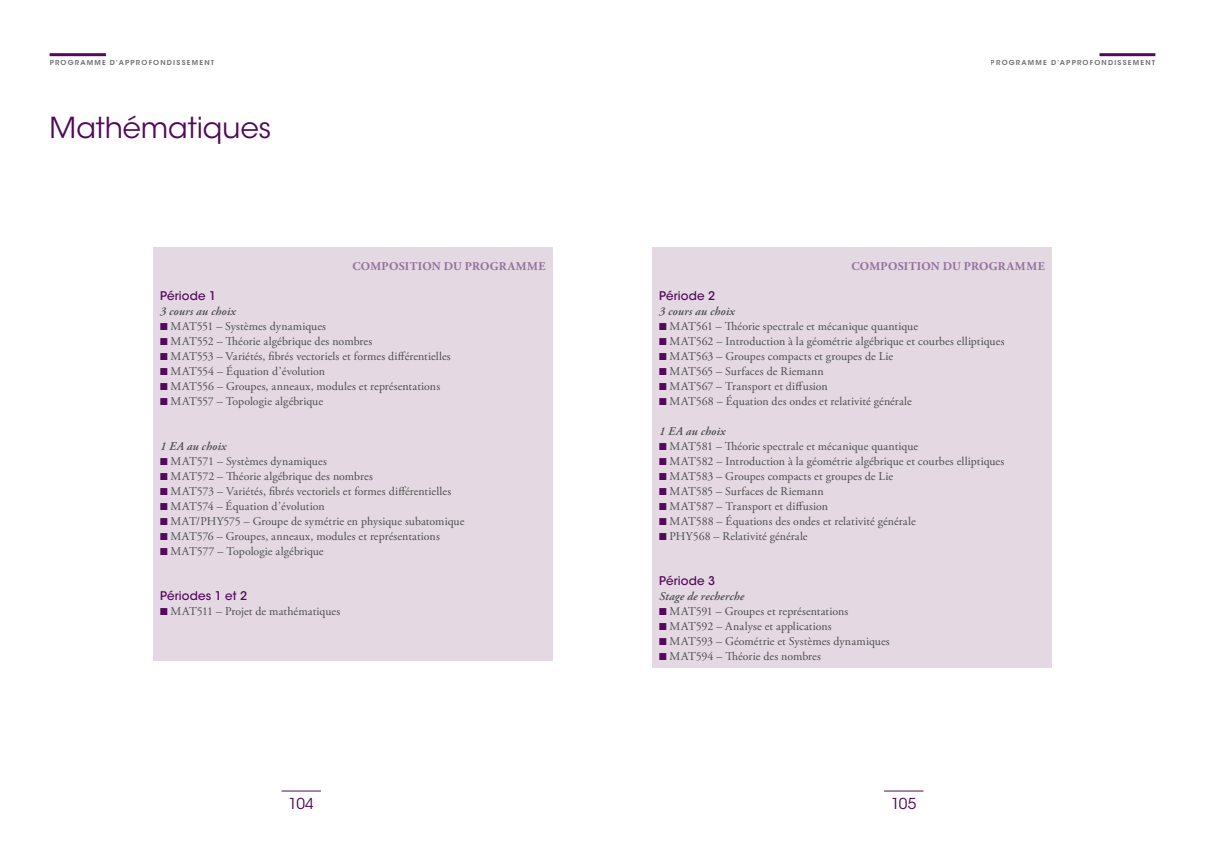
<style>
.page{position:relative;width:1205px;height:851px;background:#fff}
.page>*{position:absolute;margin:0;border:0;box-sizing:border-box;transform-origin:0 0}
.t1{font:28.75px "ITC Avant Garde Std";letter-spacing:-.005em;color:#53085b}
.t2{font:15px "ITC Avant Garde Std";letter-spacing:-.02em;color:#53085b}
.t3{font:11.88px "Adobe Garamond Pro";letter-spacing:.005em;color:#4b4c4d}
.t4{font:italic 600 11.88px "Adobe Garamond Pro";letter-spacing:.015em;color:#4b4c4d}
.t5{font:700 11.88px "Adobe Garamond Pro";letter-spacing:.025em;color:#92729d}
.t6{font:500 11.88px "ITC Avant Garde Std";letter-spacing:.01em;color:#53085b}
.t7{font:600 7px "ITC Avant Garde Std";letter-spacing:.17em;color:#717074}
.s1{color:#53085b}
</style>
<div class="page">
<hr style="left:50px;top:53px;width:56px;height:3px;background:#53085b">
<hr style="left:1099px;top:53px;width:56px;height:3px;background:#53085b">
<hr style="left:884px;top:790px;width:39px;height:1px;background:#53085b">
<hr style="left:281px;top:790px;width:40px;height:1px;background:#53085b">
<div style="left:153px;top:247px;width:400px;height:413px;background:#e4d9e3"></div>
<div style="left:652px;top:247px;width:400px;height:420px;background:#e4d9e3"></div>
<p class="t7" style="left:50px;top:58px;width:166px">PROGRAMME D’APPROFONDISSEMENT</p>
<p class="t7" style="left:990px;top:58px;width:166px">PROGRAMME D’APPROFONDISSEMENT</p>
<h1 class="t1" style="left:50px;top:110px;width:223px">Mathématiques</h1>
<p class="t5" style="left:352px;top:259px;width:195px">COMPOSITION DU PROGRAMME</p>
<p class="t6" style="left:160px;top:288px;width:57px">Période 1</p>
<p class="t4" style="left:160px;top:304px;width:77px">3 cours au choix</p>
<p class="t3" style="left:160px;top:319px;width:167px"><span class="s1">■</span> MAT551 – Systèmes dynamiques</p>
<p class="t3" style="left:160px;top:334px;width:214px"><span class="s1">■</span> MAT552 – Théorie algébrique des nombres</p>
<p class="t3" style="left:160px;top:349px;width:292px"><span class="s1">■</span> MAT553 – Variétés, fibrés vectoriels et formes différentielles</p>
<p class="t3" style="left:160px;top:364px;width:166px"><span class="s1">■</span> MAT554 – Équation d’évolution</p>
<p class="t3" style="left:160px;top:379px;width:281px"><span class="s1">■</span> MAT556 – Groupes, anneaux, modules et représentations</p>
<p class="t3" style="left:160px;top:394px;width:164px"><span class="s1">■</span> MAT557 – Topologie algébrique</p>
<p class="t4" style="left:160px;top:439px;width:68px">1 EA au choix</p>
<p class="t3" style="left:160px;top:454px;width:168px"><span class="s1">■</span> MAT571 – Systèmes dynamiques</p>
<p class="t3" style="left:160px;top:469px;width:214px"><span class="s1">■</span> MAT572 – Théorie algébrique des nombres</p>
<p class="t3" style="left:160px;top:484px;width:292px"><span class="s1">■</span> MAT573 – Variétés, fibrés vectoriels et formes différentielles</p>
<p class="t3" style="left:160px;top:499px;width:166px"><span class="s1">■</span> MAT574 – Équation d’évolution</p>
<p class="t3" style="left:160px;top:514px;width:306px"><span class="s1">■</span> MAT/PHY575 – Groupe de symétrie en physique subatomique</p>
<p class="t3" style="left:160px;top:529px;width:281px"><span class="s1">■</span> MAT576 – Groupes, anneaux, modules et représentations</p>
<p class="t3" style="left:160px;top:544px;width:165px"><span class="s1">■</span> MAT577 – Topologie algébrique</p>
<p class="t6" style="left:160px;top:588px;width:88px">Périodes 1 et 2</p>
<p class="t3" style="left:160px;top:604px;width:182px"><span class="s1">■</span> MAT511 – Projet de mathématiques</p>
<p class="t5" style="left:851px;top:259px;width:195px">COMPOSITION DU PROGRAMME</p>
<p class="t6" style="left:659px;top:288px;width:57px">Période 2</p>
<p class="t4" style="left:659px;top:304px;width:77px">3 cours au choix</p>
<p class="t3" style="left:659px;top:319px;width:260px"><span class="s1">■</span> MAT561 – Théorie spectrale et mécanique quantique</p>
<p class="t3" style="left:659px;top:334px;width:347px"><span class="s1">■</span> MAT562 – Introduction à la géométrie algébrique et courbes elliptiques</p>
<p class="t3" style="left:659px;top:349px;width:236px"><span class="s1">■</span> MAT563 – Groupes compacts et groupes de Lie</p>
<p class="t3" style="left:659px;top:364px;width:166px"><span class="s1">■</span> MAT565 – Surfaces de Riemann</p>
<p class="t3" style="left:659px;top:379px;width:170px"><span class="s1">■</span> MAT567 – Transport et diffusion</p>
<p class="t3" style="left:659px;top:394px;width:254px"><span class="s1">■</span> MAT568 – Équation des ondes et relativité générale</p>
<p class="t4" style="left:659px;top:424px;width:68px">1 EA au choix</p>
<p class="t3" style="left:659px;top:439px;width:260px"><span class="s1">■</span> MAT581 – Théorie spectrale et mécanique quantique</p>
<p class="t3" style="left:659px;top:454px;width:347px"><span class="s1">■</span> MAT582 – Introduction à la géométrie algébrique et courbes elliptiques</p>
<p class="t3" style="left:659px;top:469px;width:235px"><span class="s1">■</span> MAT583 – Groupes compacts et groupes de Lie</p>
<p class="t3" style="left:659px;top:484px;width:166px"><span class="s1">■</span> MAT585 – Surfaces de Riemann</p>
<p class="t3" style="left:659px;top:499px;width:170px"><span class="s1">■</span> MAT587 – Transport et diffusion</p>
<p class="t3" style="left:659px;top:514px;width:258px"><span class="s1">■</span> MAT588 – Équations des ondes et relativité générale</p>
<p class="t3" style="left:659px;top:529px;width:150px"><span class="s1">■</span> PHY568 – Relativité générale</p>
<p class="t6" style="left:659px;top:573px;width:57px">Période 3</p>
<p class="t4" style="left:659px;top:589px;width:86px">Stage de recherche</p>
<p class="t3" style="left:659px;top:604px;width:191px"><span class="s1">■</span> MAT591 – Groupes et représentations</p>
<p class="t3" style="left:659px;top:619px;width:174px"><span class="s1">■</span> MAT592 – Analyse et applications</p>
<p class="t3" style="left:659px;top:634px;width:232px"><span class="s1">■</span> MAT593 – Géométrie et Systèmes dynamiques</p>
<p class="t3" style="left:659px;top:649px;width:163px"><span class="s1">■</span> MAT594 – Théorie des nombres</p>
<p class="t2" style="left:289px;top:794px;width:27px">104</p>
<p class="t2" style="left:891px;top:794px;width:27px">105</p>
</div>
